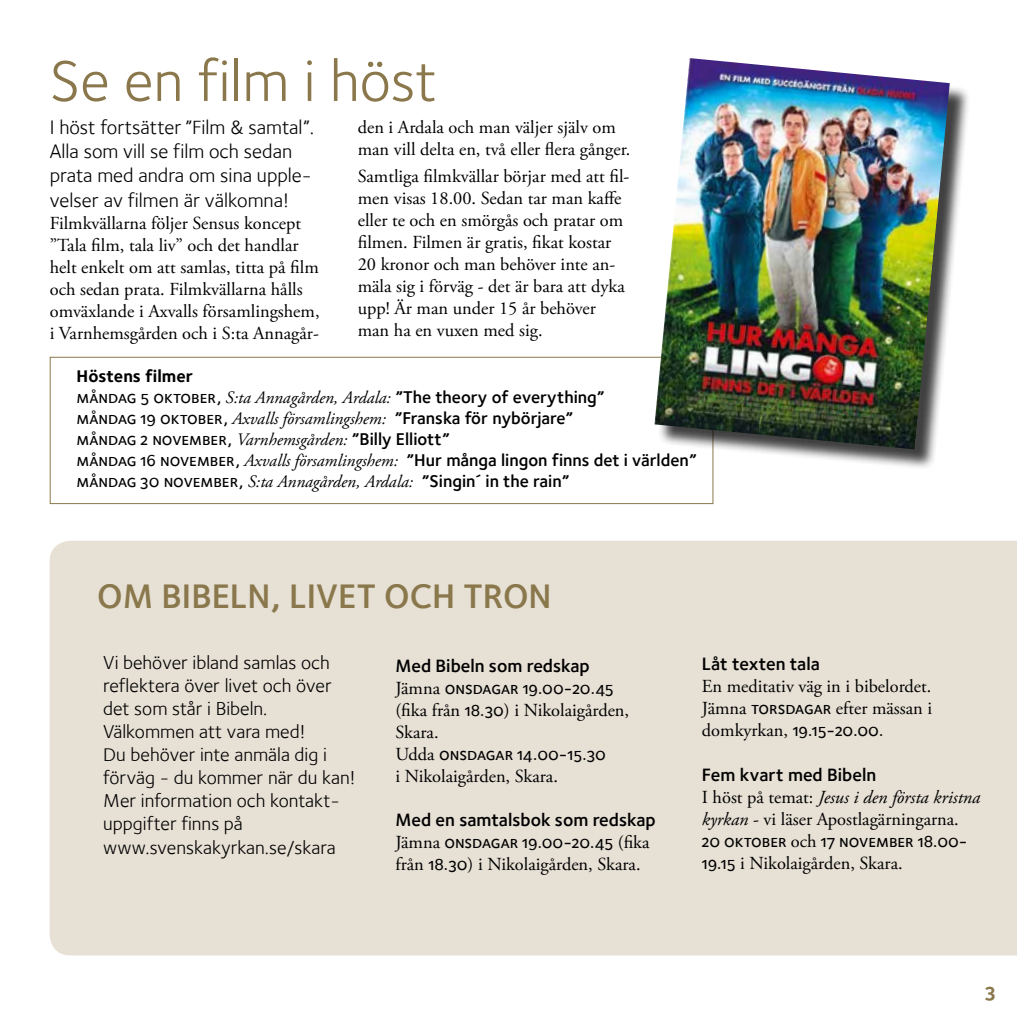
<style>
.page{position:relative;width:1017px;height:1017px;background:#fff}
.page>*{position:absolute;margin:0;border:0;box-sizing:border-box;transform-origin:0 0}
.t1{font:59.5px "Foundry Sterling";color:#8a784c}
.t2{font:600 35px "Foundry Sterling";color:#8a784c}
.t3{font:21px "Foundry Sterling Bold Expert";color:#8a784c}
.t4{font:20.12px/24.2px "Foundry Sterling";color:#000}
.t5{font:19.25px/23.1px "Foundry Sterling";color:#000}
.t6{font:18.38px/22.1px "Adobe Garamond Pro";letter-spacing:-.02em;color:#000}
.t7{font:600 18.38px "Foundry Sterling";color:#000}
.t8{font:17.5px "Foundry Sterling Medium Expert";color:#000}
.t9{font:600 17.5px/21px "Foundry Sterling";color:#000}
.t10{font:italic 17.5px "Adobe Garamond Pro";color:#000}
.s1{font-weight:700}
.s2{font-family:"Foundry Sterling Medium Expert";font-weight:400}
.s3{font-family:"Adobe Garamond Pro";font-weight:400;font-style:italic}
.s4{font-family:"Foundry Sterling Medium Expert";font-style:normal}
.s5{font-family:"Foundry Sterling";font-weight:600;font-style:normal}
.s6{font-family:"Adobe Garamond Pro";font-style:italic}
.s7{font-family:"Foundry Sterling";font-weight:600}
.s8{font-family:"Adobe Garamond Pro";font-size:18.38px}
.s9{font-family:"Foundry Sterling Medium Expert";font-size:17.5px}
.s10{font-style:italic}
</style>
<div class="page">
<div style="left:50px;top:541px;width:967px;height:414px;background:#e6e0d5"></div>
<div style="left:50px;top:357px;width:663px;height:147px;border:1px solid #8a784c"></div>
<div style="left:658px;top:61px;width:313px;height:410px;background:#000;opacity:.75"></div>
<img style="left:654px;top:58px;width:296px;height:391px">
<h1 class="t1" style="left:50px;top:47px;width:389px">Se en film i höst</h1>
<p class="t4" style="left:50px;top:115px;width:266px">I höst fortsätter ”Film &amp; samtal”.<br>Alla som vill se film och sedan prata med andra om sina upple&shy;velser av filmen är välkomna!</p>
<p class="t6" style="left:50px;top:212px;width:271px">Filmkvällarna följer Sensus koncept ”Tala film, tala liv” och det handlar helt enkelt om att samlas, titta på film och sedan prata. Filmkvällarna hålls omväxlande i Axvalls församlingshem, i Varnhemsgården och i S:ta Annagår-</p>
<p class="t6" style="left:358px;top:117px;width:274px">den i Ardala och man väljer själv om man vill delta en, två eller flera gånger.</p>
<p class="t6" style="left:358px;top:166px;width:273px">Samtliga filmkvällar börjar med att fil&shy;men visas 18.00. Sedan tar man kaffe eller te och en smörgås och pratar om filmen. Filmen är gratis, fikat kostar 20 kronor och man behöver inte an&shy;mäla sig i förväg - det är bara att dyka upp! Är man under 15 år behöver man ha en vuxen med sig.</p>
<p class="t9" style="left:77px;top:365px;width:529px"><span class="s1">Höstens filmer<br></span><span class="s2">måndag 5 oktober,</span> <span class="s3">S:ta Annagården, Ardala:</span> ”The theory of everything”</p>
<p class="t10" style="left:77px;top:408px;width:498px"><span class="s4">måndag 19 oktober,</span> Axvalls församlingshem: <span class="s5">”Franska för nybörjare”</span></p>
<p class="t8" style="left:77px;top:429px;width:375px">måndag 2 november, <span class="s6">Varnhemsgården:</span> <span class="s7">”Billy Elliott”</span></p>
<p class="t9" style="left:77px;top:449px;width:622px"><span class="s2">måndag 16 november,</span> <span class="s3">Axvalls församlingshem:</span> ”Hur många lingon finns det i världen”</p>
<p class="t10" style="left:77px;top:471px;width:494px"><span class="s4">måndag 30 november,</span> S:ta Annagården, Ardala: <span class="s5">”Singin´ in the rain”</span></p>
<h2 class="t2" style="left:97px;top:576px;width:456px">OM BIBELN, LIVET OCH TRON</h2>
<p class="t5" style="left:103px;top:651px;width:254px">Vi behöver ibland samlas och reflektera över livet och över det som står i Bibeln.<br>Välkommen att vara med!<br>Du behöver inte anmäla dig i förväg - du kommer när du kan!<br>Mer information och kontakt&shy;uppgifter finns på www.svenskakyrkan.se/skara</p>
<p class="t7" style="left:395px;top:655px;width:196px">Med Bibeln som redskap</p>
<p class="t8" style="left:395px;top:678px;width:220px"><span class="s8">Jämna</span> onsdagar 19.00-20.45</p>
<p class="t6" style="left:395px;top:700px;width:235px">(fika från <span class="s9">18.30</span>) i Nikolaigården,<br>Skara.</p>
<p class="t8" style="left:395px;top:744px;width:212px"><span class="s8">Udda</span> onsdagar 14.00-15.30</p>
<p class="t6" style="left:395px;top:766px;width:164px">i Nikolaigården, Skara.</p>
<p class="t7" style="left:395px;top:809px;width:262px">Med en samtalsbok som redskap</p>
<p class="t8" style="left:395px;top:832px;width:256px"><span class="s8">Jämna</span> onsdagar 19.00-20.45 <span class="s8">(fika</span></p>
<p class="t6" style="left:395px;top:854px;width:247px">från <span class="s9">18.30</span>) i Nikolaigården, Skara.</p>
<p class="t7" style="left:702px;top:653px;width:119px">Låt texten tala</p>
<p class="t6" style="left:702px;top:676px;width:232px">En meditativ väg in i bibelordet.<br>Jämna <span class="s9">torsdagar</span> efter mässan i</p>
<p class="t8" style="left:702px;top:720px;width:183px"><span class="s8">domkyrkan,</span> 19.15-20.00.</p>
<p class="t7" style="left:702px;top:764px;width:176px">Fem kvart med Bibeln</p>
<p class="t6" style="left:702px;top:787px;width:280px">I höst på temat: <span class="s10">Jesus i den första kristna kyrkan</span> - vi läser Apostlagärningarna.</p>
<p class="t8" style="left:702px;top:831px;width:267px">20 oktober <span class="s8">och</span> 17 november 18.00-</p>
<p class="t6" style="left:702px;top:853px;width:202px"><span class="s9">19.15</span> i Nikolaigården, Skara.</p>
<p class="t3" style="left:985px;top:976px;width:12px">3</p>
</div>
